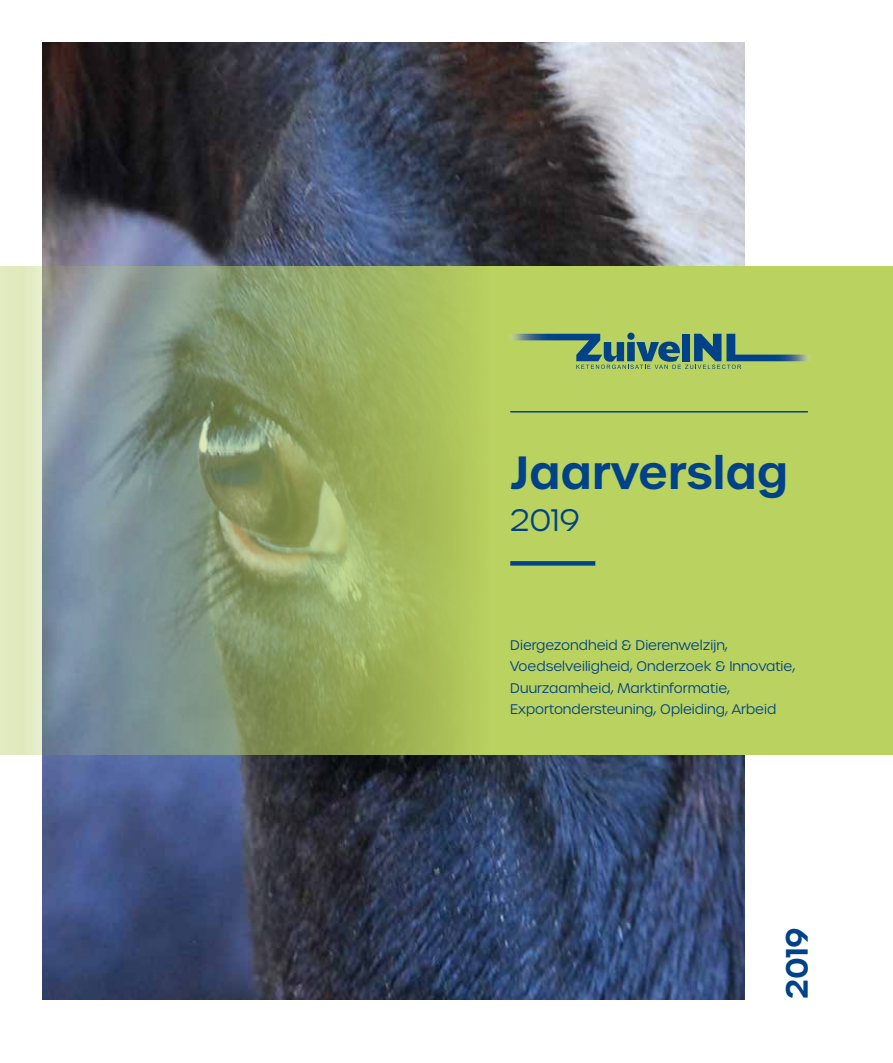
<style>
.page{position:relative;width:893px;height:1063px;background:#fff}
.page>*{position:absolute;margin:0;border:0;box-sizing:border-box;transform-origin:0 0}
.t1{font:600 45px "Urbane";color:#004288}
.t2{font:600 30px "Urbane";color:#004288}
.t3{font:300 30px "Urbane";color:#004288}
.t4{font:300 13.5px/21.3px "Urbane";color:#004288}
</style>
<div class="page">
<img style="left:43px;top:43px;width:701px;height:956px">
<svg style="left:64px;top:266px;width:829px;height:489px;background:#a3b968"></svg>
<svg style="left:0;top:266px;width:64px;height:489px;background:#c0cbb5"></svg>
<svg style="left:504px;top:333px;width:310px;height:36px;background:#82a66c"></svg>
<div style="left:682px;top:334px;width:7px;height:27px;background:#004288"></div>
<hr style="left:510px;top:411px;width:298px;height:2px;background:#004288">
<div style="left:510px;top:561px;width:85px;height:5px;background:#004288"></div>
<h1 class="t1" style="left:510px;top:442px;width:280px">Jaarverslag</h1>
<h2 class="t3" style="left:510px;top:501px;width:71px">2019</h2>
<p class="t4" style="left:510px;top:635px;width:286px">Diergezondheid &amp; Dierenwelzijn, Voedselveiligheid, Onderzoek &amp; Innovatie, Duurzaamheid, Marktinformatie, Exportondersteuning, Opleiding, Arbeid</p>
<h2 class="t2" style="left:777px;top:999px;width:74px;rotate:-90deg">2019</h2>
</div>
